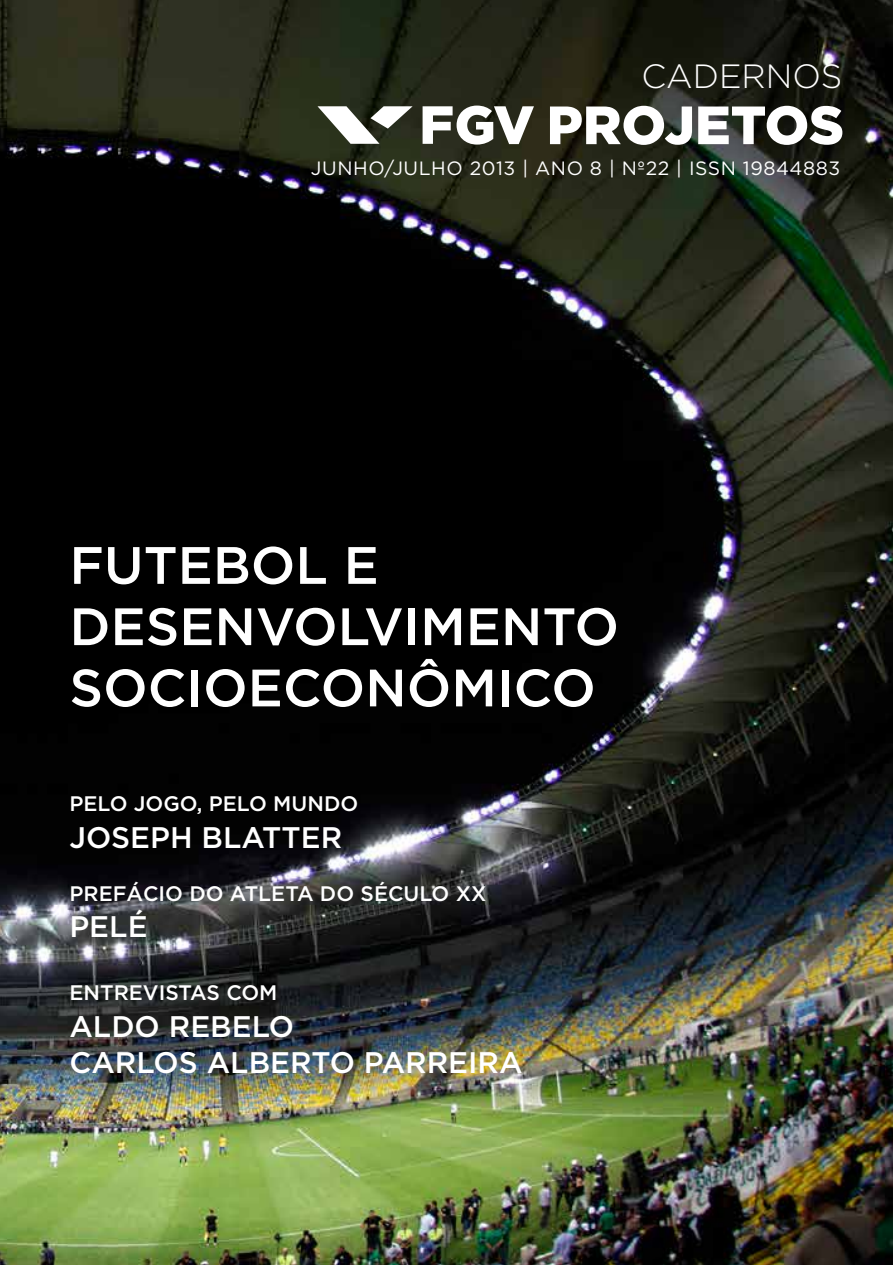
<style>
.page{position:relative;width:893px;height:1265px;background:#fff}
.page>*{position:absolute;margin:0;border:0;box-sizing:border-box;transform-origin:0 0}
.t1{font:500 52.5px/61.2px "Gotham";color:#fff}
.t2{font:300 33.6px "Gotham";color:#fff}
.t3{font:500 29.75px/36.8px "Gotham";color:#fff}
.t4{font:500 21px "Gotham";color:#fff}
.t5{font:19.25px "Gotham";letter-spacing:.03em;color:#fff}
</style>
<div class="page">
<img style="left:0;top:0;width:893px;height:1265px">
<svg style="left:423px;top:106px;width:111px;height:39px"></svg>
<svg style="left:317px;top:106px;width:96px;height:38px"></svg>
<svg style="left:550px;top:106px;width:142px;height:39px"></svg>
<svg style="left:698px;top:106px;width:144px;height:39px"></svg>
<p class="t2" style="left:641px;top:57px;width:202px">CADERNOS</p>
<p class="t5" style="left:311px;top:158px;width:136px">JUNHO/JULHO</p>
<p class="t5" style="left:470px;top:158px;width:372px">2013 | ANO 8 | N º22 | ISSN 19844883</p>
<p class="t1" style="left:69px;top:533px;width:551px">FUTEBOL E<br>DESENVOLVIMENTO<br>SOCIOECONÔMICO</p>
<p class="t4" style="left:69px;top:792px;width:290px">PELO JOGO, PELO MUNDO</p>
<p class="t3" style="left:69px;top:818px;width:274px">JOSEPH BLATTER</p>
<p class="t4" style="left:69px;top:881px;width:418px">PREFÁCIO DO ATLETA DO SÉCULO XX</p>
<p class="t3" style="left:69px;top:908px;width:80px">PELÉ</p>
<p class="t4" style="left:69px;top:980px;width:210px">ENTREVISTAS COM</p>
<p class="t3" style="left:69px;top:1007px;width:455px">ALDO REBELO<br>CARLOS ALBERTO PARREIRA</p>
</div>
